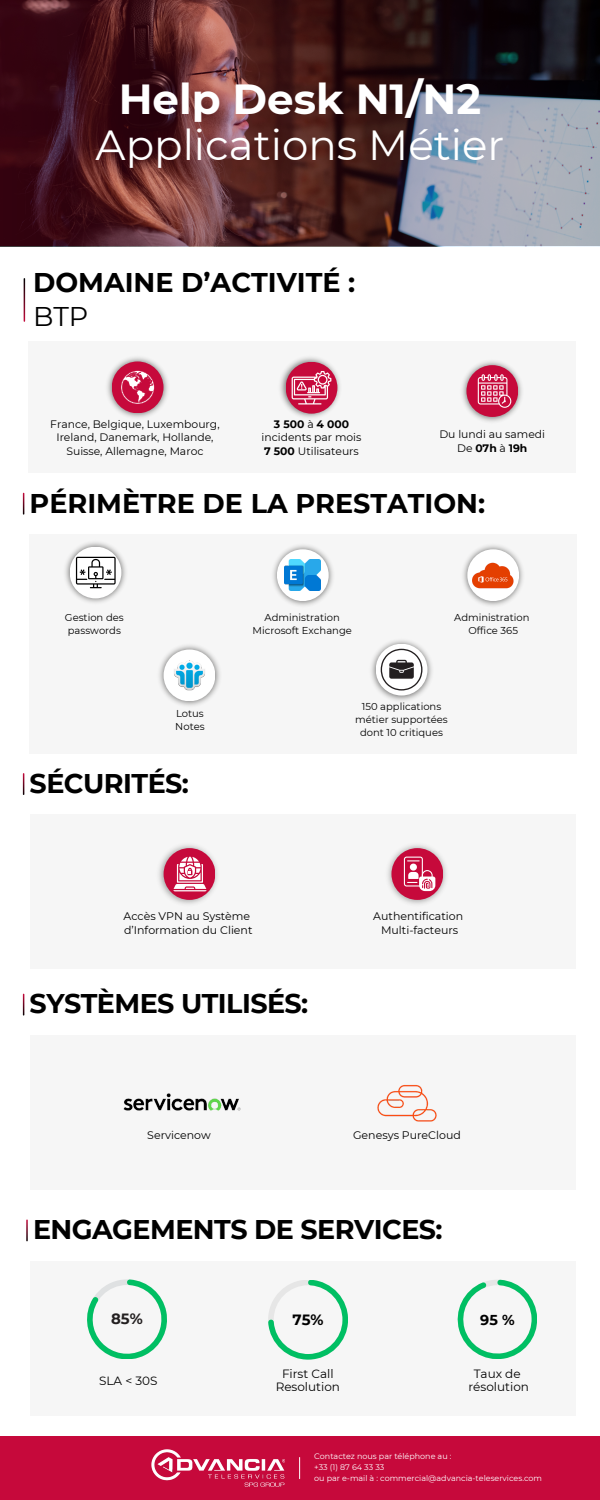
<style>
.page{position:relative;width:600px;height:1500px;background:#fff}
.page>*{position:absolute;margin:0;border:0;box-sizing:border-box;transform-origin:0 0}
.t1{font:42px "Montserrat";color:#fff}
.t2{font:700 42px "Montserrat";color:#fff}
.t3{font:700 27px "Montserrat";letter-spacing:-.02em;color:#000}
.t4{font:700 27px "Montserrat";color:#000}
.t5{font:27px "Montserrat";color:#000}
.t6{font:700 14.9px "Montserrat";color:#231f20}
.t7{font:700 14.9px "Montserrat";color:#000}
.t8{font:700 14.3px "Montserrat";color:#000}
.t9{font:12px "Montserrat";color:#000}
.t10{font:11px "Montserrat";color:#000}
.t11{font:10.8px/13.7px "Montserrat";color:#000;text-align:center}
.t12{font:700 10.8px "Montserrat";color:#000}
.t13{font:10px/12.8px "Montserrat";color:#000;text-align:center}
.t14{font:8px "Montserrat";color:#fff}
.s1{font-weight:700}
.s2{font-weight:400}
</style>
<div class="page">
<div style="left:28px;top:341px;width:548px;height:132px;background:#f6f6f6"></div>
<img style="left:0;top:0;width:600px;height:247px">
<div style="left:30px;top:534px;width:547px;height:220px;background:#f6f6f6"></div>
<img style="left:159px;top:645px;width:61px;height:61px">
<img style="left:371px;top:640px;width:61px;height:61px">
<div style="left:164px;top:649px;width:51px;height:52px;background:#fff;border-radius:50%"></div>
<img style="left:174px;top:660px;width:31px;height:31px">
<div style="left:376px;top:644px;width:51px;height:52px;background:#fff;border-radius:50%"></div>
<svg style="left:381px;top:649px;width:41px;height:42px"></svg>
<div style="left:30px;top:814px;width:546px;height:155px;background:#f6f6f6"></div>
<div style="left:30px;top:1261px;width:546px;height:154px;background:#f6f6f6"></div>
<svg style="left:87px;top:1279px;width:80px;height:80px"></svg>
<svg style="left:458px;top:1280px;width:79px;height:79px"></svg>
<svg style="left:268px;top:1280px;width:80px;height:80px"></svg>
<div style="left:30px;top:1035px;width:546px;height:154px;background:#f6f6f6"></div>
<img style="left:123px;top:1093px;width:118px;height:18px">
<img style="left:377px;top:1085px;width:60px;height:37px">
<div style="left:0;top:1436px;width:600px;height:64px;background:#c6093b"></div>
<svg style="left:23px;top:493px;width:1px;height:21px"></svg>
<svg style="left:23px;top:774px;width:1px;height:20px"></svg>
<svg style="left:23px;top:994px;width:1px;height:21px"></svg>
<div style="left:164px;top:848px;width:51px;height:52px;background:#c6093b;border-radius:50%"></div>
<svg style="left:173px;top:857px;width:33px;height:34px"></svg>
<div style="left:391px;top:848px;width:52px;height:52px;background:#c6093b;border-radius:50%"></div>
<svg style="left:404px;top:857px;width:31px;height:34px"></svg>
<img style="left:65px;top:542px;width:61px;height:61px">
<div style="left:70px;top:547px;width:51px;height:51px;background:#fff;border-radius:50%"></div>
<svg style="left:76px;top:557px;width:40px;height:31px"></svg>
<img style="left:462px;top:361px;width:60px;height:61px">
<div style="left:466px;top:365px;width:52px;height:52px;background:#c6093b;border-radius:50%"></div>
<svg style="left:478px;top:374px;width:33px;height:34px"></svg>
<img style="left:280px;top:357px;width:60px;height:61px">
<div style="left:286px;top:362px;width:51px;height:52px;background:#c6093b;border-radius:50%"></div>
<svg style="left:292px;top:371px;width:39px;height:33px"></svg>
<img style="left:107px;top:357px;width:61px;height:61px">
<div style="left:112px;top:361px;width:52px;height:52px;background:#c6093b;border-radius:50%"></div>
<svg style="left:121px;top:371px;width:33px;height:33px"></svg>
<img style="left:273px;top:545px;width:60px;height:61px">
<div style="left:277px;top:549px;width:52px;height:52px;background:#fff;border-radius:50%"></div>
<img style="left:284px;top:559px;width:36px;height:32px">
<img style="left:463px;top:545px;width:60px;height:61px">
<div style="left:467px;top:549px;width:52px;height:52px;background:#fff;border-radius:50%"></div>
<img style="left:470px;top:562px;width:46px;height:27px">
<img style="left:151px;top:1449px;width:134px;height:38px">
<svg style="left:299px;top:1457px;width:1px;height:22px"></svg>
<p class="t2" style="left:119px;top:74px;width:364px">Help Desk N1/N2</p>
<p class="t1" style="left:96px;top:119px;width:410px">Applications Métier</p>
<p class="t4" style="left:33px;top:266px;width:324px">DOMAINE D’ACTIVITÉ :</p>
<p class="t5" style="left:33px;top:300px;width:57px">BTP</p>
<p class="t11" style="left:50px;top:417px;width:171px">France, Belgique, Luxembourg,<br>Ireland, Danemark, Hollande,<br>Suisse, Allemagne, Maroc</p>
<p class="t11" style="left:262px;top:417px;width:101px"><span class="s1">3 500</span> à <span class="s1">4 000 </span>incidents par mois</p>
<p class="t11" style="left:264px;top:444px;width:96px"><span class="s1">7 500</span> Utilisateurs</p>
<p class="t11" style="left:439px;top:427px;width:107px">Du lundi au samedi</p>
<p class="t12" style="left:457px;top:441px;width:72px"><span class="s2">De</span> 07h <span class="s2">à</span> 19h</p>
<p class="t4" style="left:30px;top:487px;width:457px">PÉRIMÈTRE DE LA PRESTATION:</p>
<p class="t13" style="left:65px;top:611px;width:60px">Gestion des</p>
<p class="t13" style="left:253px;top:611px;width:101px">Administration<br>Microsoft Exchange</p>
<p class="t13" style="left:68px;top:624px;width:55px">passwords</p>
<p class="t13" style="left:454px;top:611px;width:77px">Administration</p>
<p class="t13" style="left:468px;top:624px;width:51px">Office 365</p>
<p class="t13" style="left:176px;top:707px;width:29px">Lotus</p>
<p class="t13" style="left:355px;top:701px;width:94px">150 applications métier supportées dont 10 critiques</p>
<p class="t3" style="left:30px;top:767px;width:161px">SÉCURITÉS:</p>
<p class="t13" style="left:175px;top:720px;width:31px">Notes</p>
<p class="t10" style="left:123px;top:909px;width:128px">Accès VPN au Système</p>
<p class="t10" style="left:124px;top:923px;width:130px">d’Information du Client</p>
<p class="t3" style="left:30px;top:987px;width:280px">SYSTÈMES UTILISÉS:</p>
<p class="t10" style="left:373px;top:909px;width:91px">Authentification</p>
<p class="t10" style="left:381px;top:923px;width:79px">Multi-facteurs</p>
<p class="t10" style="left:147px;top:1129px;width:65px">Servicenow</p>
<p class="t10" style="left:353px;top:1129px;width:109px">Genesys PureCloud</p>
<p class="t3" style="left:33px;top:1213px;width:411px">ENGAGEMENTS DE SERVICES:</p>
<p class="t6" style="left:111px;top:1310px;width:33px">85%</p>
<p class="t7" style="left:293px;top:1310px;width:33px">75%</p>
<p class="t8" style="left:480px;top:1311px;width:36px">95 %</p>
<p class="t9" style="left:99px;top:1373px;width:60px">SLA &lt; 30S</p>
<p class="t9" style="left:282px;top:1367px;width:53px">First Call</p>
<p class="t9" style="left:276px;top:1380px;width:66px">Resolution</p>
<p class="t9" style="left:474px;top:1367px;width:48px">Taux de</p>
<p class="t9" style="left:469px;top:1379px;width:62px">résolution</p>
<p class="t14" style="left:314px;top:1452px;width:139px">Contactez nous par téléphone au :</p>
<p class="t14" style="left:314px;top:1462px;width:72px">+33 (1) 87 64 33 33</p>
<p class="t14" style="left:314px;top:1473px;width:229px">ou par e-mail à : commercial@advancia-teleservices.com</p>
</div>
